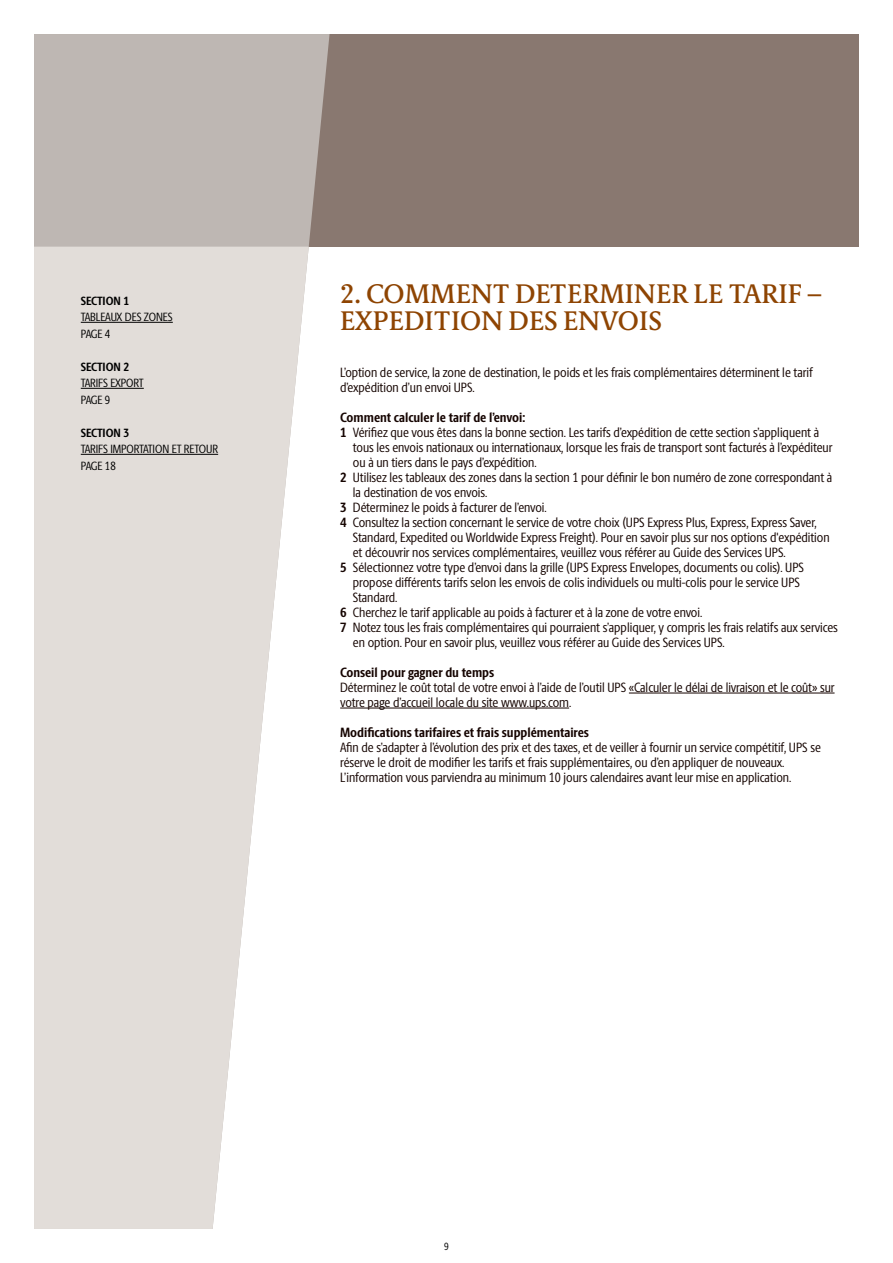
<style>
.page{position:relative;width:893px;height:1263px;background:#fff}
.page>*{position:absolute;margin:0;border:0;box-sizing:border-box;transform-origin:0 0}
.t1{font:500 27px/27px "UPS Berlingske Serif Tx";color:#8e4402}
.t2{font:13.5px/15px "UPS Berlingske Sans Cn";color:#150400}
.t3{font:700 13.5px "UPS Berlingske Sans Cn";color:#150400}
.t4{font:12px/16.5px "UPS Berlingske Sans Cn";letter-spacing:-.01em;color:#000}
.t5{font:700 12px "UPS Berlingske Sans Cn";letter-spacing:-.005em;color:#000}
.t6{font:10.5px "UPS Berlingske Sans Cn";color:#000}
.s1{font-weight:700}
</style>
<div class="page">
<div style="left:34px;top:34px;width:825px;height:213px;background:#897870"></div>
<div style="left:34px;top:34px;width:296px;height:213px;background:#beb7b3"></div>
<svg style="left:34px;top:247px;width:275px;height:982px;fill:#e2ddd9"></svg>
<hr style="left:629px;top:693px;width:206px;height:1px;background:#150400">
<hr style="left:340px;top:708px;width:229px;height:1px;background:#150400">
<hr style="left:81px;top:322px;width:92px;height:1px;background:#000">
<hr style="left:81px;top:388px;width:63px;height:1px;background:#000">
<hr style="left:81px;top:454px;width:137px;height:1px;background:#000">
<p class="t5" style="left:81px;top:291px;width:50px">SECTION 1</p>
<p class="t4" style="left:81px;top:308px;width:94px">TABLEAUX DES ZONES<br>PAGE 4</p>
<p class="t5" style="left:81px;top:357px;width:50px">SECTION 2</p>
<p class="t4" style="left:81px;top:374px;width:65px">TARIFS EXPORT<br>PAGE 9</p>
<p class="t5" style="left:81px;top:423px;width:50px">SECTION 3</p>
<p class="t4" style="left:81px;top:440px;width:139px">TARIFS IMPORTATION ET RETOUR<br>PAGE 18</p>
<h1 class="t1" style="left:340px;top:281px;width:483px">2. COMMENT DETERMINER LE TARIF –<br>EXPEDITION DES ENVOIS</h1>
<p class="t2" style="left:340px;top:364px;width:474px">L’option de service, la zone de destination, le poids et les frais complémentaires déterminent le tarif d’expédition d’un envoi UPS.</p>
<p class="t3" style="left:340px;top:407px;width:187px">Comment calculer le tarif de l’envoi:</p>
<p class="t2" style="left:340px;top:424px;width:480px"><span class="s1">1</span> Vérifiez que vous êtes dans la bonne section. Les tarifs d’expédition de cette section s’appliquent à</p>
<p class="t2" style="left:353px;top:439px;width:481px">tous les envois nationaux ou internationaux, lorsque les frais de transport sont facturés à l’expéditeur</p>
<p class="t2" style="left:353px;top:454px;width:185px">ou à un tiers dans le pays d’expédition.</p>
<p class="t2" style="left:340px;top:469px;width:494px"><span class="s1">2</span> Utilisez les tableaux des zones dans la section 1 pour définir le bon numéro de zone correspondant à</p>
<p class="t2" style="left:353px;top:484px;width:136px">la destination de vos envois.</p>
<p class="t2" style="left:340px;top:499px;width:208px"><span class="s1">3</span> Déterminez le poids à facturer de l’envoi.</p>
<p class="t2" style="left:340px;top:514px;width:478px"><span class="s1">4</span> Consultez la section concernant le service de votre choix (UPS Express Plus, Express, Express Saver,</p>
<p class="t2" style="left:353px;top:529px;width:478px">Standard, Expedited ou Worldwide Express Freight). Pour en savoir plus sur nos options d'expédition</p>
<p class="t2" style="left:353px;top:544px;width:434px">et découvrir nos services complémentaires, veuillez vous référer au Guide des Services UPS.</p>
<p class="t2" style="left:340px;top:559px;width:465px"><span class="s1">5</span> Sélectionnez votre type d’envoi dans la grille (UPS Express Envelopes, documents ou colis). UPS</p>
<p class="t2" style="left:353px;top:574px;width:449px">propose différents tarifs selon les envois de colis individuels ou multi-colis pour le service UPS</p>
<p class="t2" style="left:353px;top:589px;width:46px">Standard.</p>
<p class="t2" style="left:340px;top:604px;width:364px"><span class="s1">6</span> Cherchez le tarif applicable au poids à facturer et à la zone de votre envoi.</p>
<p class="t2" style="left:340px;top:619px;width:499px"><span class="s1">7</span> Notez tous les frais complémentaires qui pourraient s’appliquer, y compris les frais relatifs aux services</p>
<p class="t2" style="left:353px;top:634px;width:373px">en option. Pour en savoir plus, veuillez vous référer au Guide des Services UPS.</p>
<p class="t3" style="left:340px;top:662px;width:156px">Conseil pour gagner du temps</p>
<p class="t2" style="left:340px;top:679px;width:496px">Déterminez le coût total de votre envoi à l’aide de l’outil UPS «Calculer le délai de livraison et le coût» sur votre page d’accueil locale du site www.ups.com.</p>
<p class="t3" style="left:340px;top:722px;width:250px">Modifications tarifaires et frais supplémentaires</p>
<p class="t2" style="left:340px;top:739px;width:482px">Afin de s’adapter à l’évolution des prix et des taxes, et de veiller à fournir un service compétitif, UPS se réserve le droit de modifier les tarifs et frais supplémentaires, ou d’en appliquer de nouveaux.<br>L’information vous parviendra au minimum 10 jours calendaires avant leur mise en application.</p>
<p class="t6" style="left:444px;top:1239px;width:6px">9</p>
</div>
